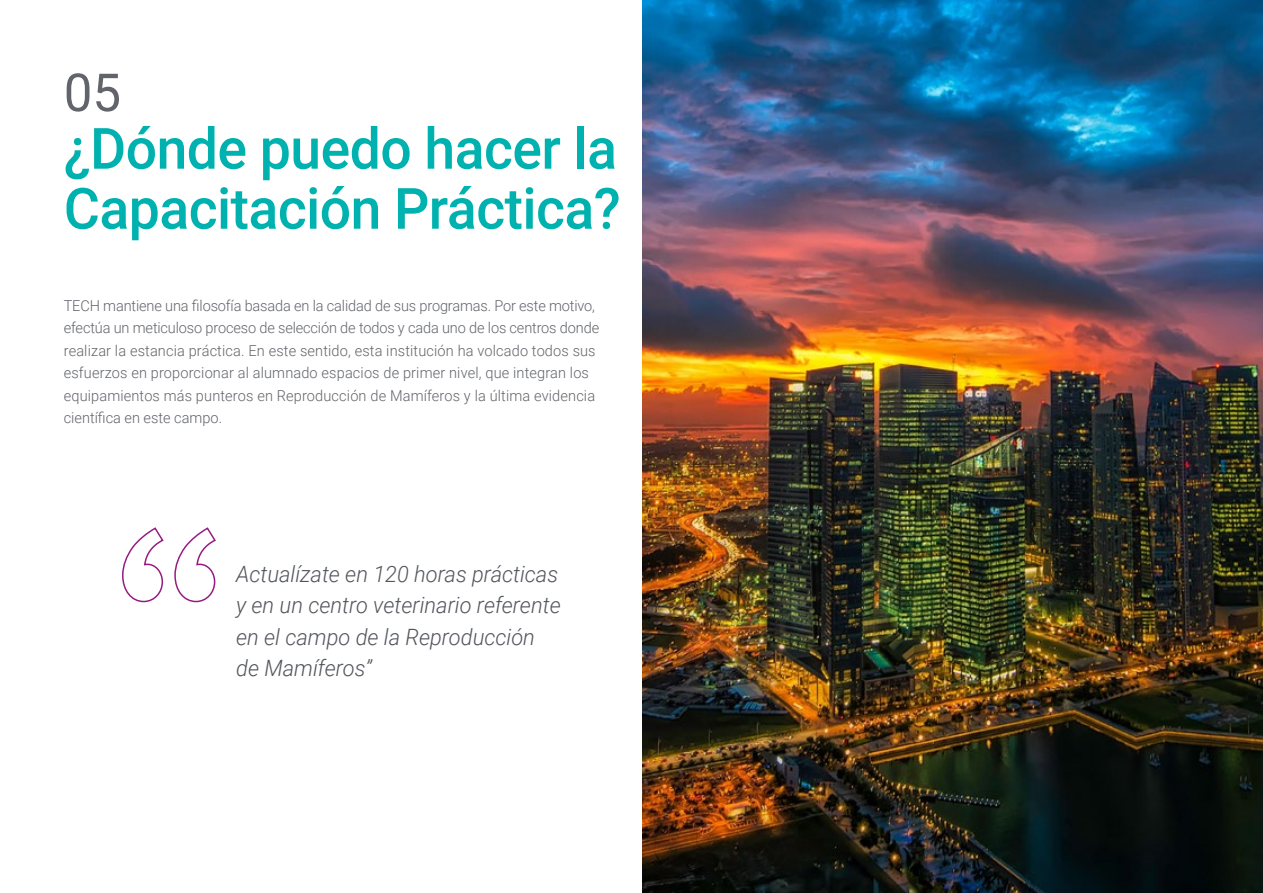
<style>
.page{position:relative;width:1263px;height:893px;background:#fff}
.page>*{position:absolute;margin:0;border:0;box-sizing:border-box;transform-origin:0 0}
.t1{font:500 57px/60px "Roboto";letter-spacing:-.01em;color:#00b2af}
.t2{font:52.5px "Roboto";color:#61646a}
.t3{font:italic 300 22.5px/31.5px "Roboto";color:#52555b}
.t4{font:300 15px/22.5px "Roboto";letter-spacing:.01em;color:#61646a}
</style>
<div class="page">
<svg style="left:122px;top:527px;width:94px;height:76px"></svg>
<img style="left:642px;top:0;width:621px;height:893px">
<h2 class="t2" style="left:64px;top:56px;width:59px">05</h2>
<h1 class="t1" style="left:64px;top:116px;width:558px">¿Dónde puedo hacer la<br>Capacitación Práctica?</h1>
<p class="t4" style="left:64px;top:293px;width:537px">TECH mantiene una filosofía basada en la calidad de sus programas. Por este motivo, efectúa un meticuloso proceso de selección de todos y cada uno de los centros donde realizar la estancia práctica. En este sentido, esta institución ha volcado todos sus esfuerzos en proporcionar al alumnado espacios de primer nivel, que integran los equipamientos más punteros en Reproducción de Mamíferos y la última evidencia científica en este campo.</p>
<h3 class="t3" style="left:236px;top:557px;width:326px">Actualízate en 120 horas prácticas y en un centro veterinario referente en el campo de la Reproducción de Mamíferos”</h3>
</div>
